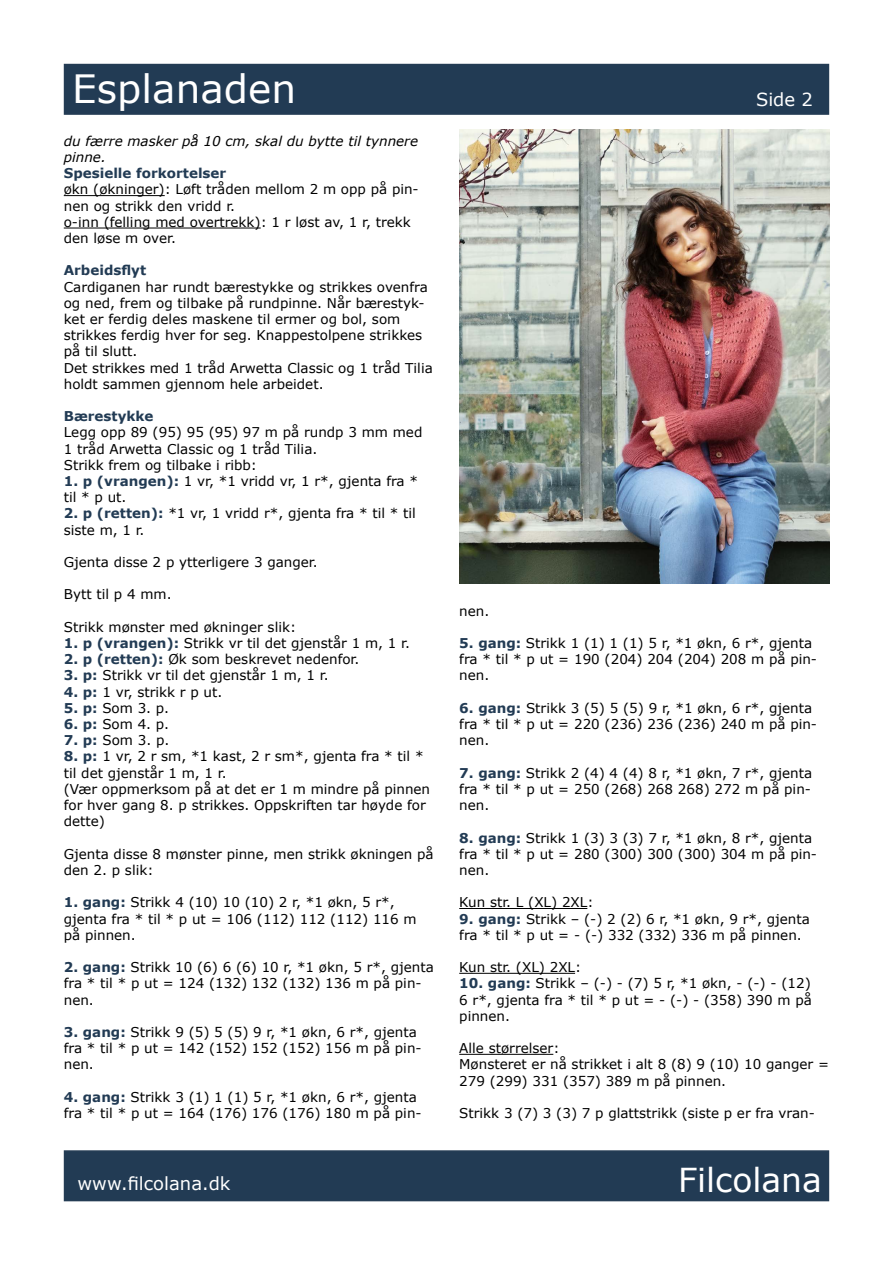
<style>
.page{position:relative;width:893px;height:1263px;background:#fff}
.page>*{position:absolute;margin:0;border:0;box-sizing:border-box;transform-origin:0 0}
.t1{font:39px "Verdana";color:#fff}
.t2{font:33px "Verdana";color:#fff}
.t3{font:18px "Verdana";color:#fff}
.t4{font:13.5px/16.2px "Verdana";color:#000}
.t5{font:italic 13.5px/16.2px "Verdana";color:#000}
.t6{font:700 13.5px "Verdana";color:#223b54}
.s1{font-weight:700;color:#223b54}
</style>
<div class="page">
<div style="left:64px;top:64px;width:765px;height:51px;background:#223b54;border:2px solid #243c54"></div>
<div style="left:64px;top:1150px;width:765px;height:51px;background:#223b54;border:2px solid #243c54"></div>
<hr style="left:64px;top:195px;width:101px;height:1px;background:#000">
<hr style="left:64px;top:228px;width:197px;height:1px;background:#000">
<img style="left:459px;top:130px;width:370px;height:453px">
<hr style="left:459px;top:908px;width:128px;height:1px;background:#000">
<hr style="left:459px;top:973px;width:116px;height:1px;background:#000">
<hr style="left:459px;top:1054px;width:94px;height:1px;background:#000">
<h1 class="t1" style="left:72px;top:62px;width:225px">Esplanaden</h1>
<p class="t5" style="left:64px;top:133px;width:356px">du færre masker på 10 cm, skal du bytte til tynnere pinne.</p>
<p class="t6" style="left:64px;top:164px;width:164px">Spesielle forkortelser</p>
<p class="t4" style="left:64px;top:181px;width:356px">økn (økninger): Løft tråden mellom 2 m opp på pin&shy;nen og strikk den vridd r.<br>o-inn (felling med overtrekk): 1 r løst av, 1 r, trekk den løse m over.</p>
<p class="t6" style="left:64px;top:261px;width:84px">Arbeidsflyt</p>
<p class="t4" style="left:64px;top:278px;width:371px">Cardiganen har rundt bærestykke og strikkes ovenfra og ned, frem og tilbake på rundpinne. Når bærestyk&shy;ket er ferdig deles maskene til ermer og bol, som strikkes ferdig hver for seg. Knappestolpene strikkes på til slutt.<br>Det strikkes med 1 tråd Arwetta Classic og 1 tråd Tilia holdt sammen gjennom hele arbeidet.</p>
<p class="t6" style="left:64px;top:407px;width:91px">Bærestykke</p>
<p class="t4" style="left:64px;top:424px;width:360px">Legg opp 89 (95) 95 (95) 97 m på rundp 3 mm med<br>1 tråd Arwetta Classic og 1 tråd Tilia.<br>Strikk frem og tilbake i ribb:</p>
<p class="t4" style="left:64px;top:473px;width:356px"><span class="s1">1. p (vrangen):</span> 1 vr, *1 vridd vr, 1 r*, gjenta fra * til * p ut.</p>
<p class="t4" style="left:64px;top:505px;width:354px"><span class="s1">2. p (retten):</span> *1 vr, 1 vridd r*, gjenta fra * til * til siste m, 1 r.</p>
<p class="t4" style="left:64px;top:554px;width:255px">Gjenta disse 2 p ytterligere 3 ganger.</p>
<p class="t4" style="left:64px;top:586px;width:109px">Bytt til p 4 mm.</p>
<p class="t4" style="left:64px;top:619px;width:234px">Strikk mønster med økninger slik:</p>
<p class="t4" style="left:64px;top:635px;width:348px"><span class="s1">1. p (vrangen):</span> Strikk vr til det gjenstår 1 m, 1 r.</p>
<p class="t4" style="left:64px;top:651px;width:297px"><span class="s1">2. p (retten):</span> Øk som beskrevet nedenfor.</p>
<p class="t4" style="left:64px;top:667px;width:266px"><span class="s1">3. p:</span> Strikk vr til det gjenstår 1 m, 1 r.</p>
<p class="t4" style="left:64px;top:683px;width:160px"><span class="s1">4. p:</span> 1 vr, strikk r p ut.</p>
<p class="t4" style="left:64px;top:700px;width:107px"><span class="s1">5. p:</span> Som 3. p.</p>
<p class="t4" style="left:64px;top:716px;width:107px"><span class="s1">6. p:</span> Som 4. p.</p>
<p class="t4" style="left:64px;top:732px;width:107px"><span class="s1">7. p:</span> Som 3. p.</p>
<p class="t4" style="left:64px;top:748px;width:368px"><span class="s1">8. p:</span> 1 vr, 2 r sm, *1 kast, 2 r sm*, gjenta fra * til * til det gjenstår 1 m, 1 r.<br>(Vær oppmerksom på at det er 1 m mindre på pinnen for hver gang 8. p strikkes. Oppskriften tar høyde for dette)</p>
<p class="t4" style="left:64px;top:845px;width:371px">Gjenta disse 8 mønster pinne, men strikk økningen på den 2. p slik:</p>
<p class="t4" style="left:64px;top:894px;width:354px"><span class="s1">1. gang:</span> Strikk 4 (10) 10 (10) 2 r, *1 økn, 5 r*, gjenta fra * til * p ut = 106 (112) 112 (112) 116 m på pinnen.</p>
<p class="t4" style="left:64px;top:959px;width:371px"><span class="s1">2. gang:</span> Strikk 10 (6) 6 (6) 10 r, *1 økn, 5 r*, gjenta fra * til * p ut = 124 (132) 132 (132) 136 m på pin&shy;nen.</p>
<p class="t4" style="left:64px;top:1024px;width:359px"><span class="s1">3. gang:</span> Strikk 9 (5) 5 (5) 9 r, *1 økn, 6 r*, gjenta fra * til * p ut = 142 (152) 152 (152) 156 m på pin&shy;nen.</p>
<p class="t4" style="left:64px;top:1088px;width:359px"><span class="s1">4. gang:</span> Strikk 3 (1) 1 (1) 5 r, *1 økn, 6 r*, gjenta fra * til * p ut = 164 (176) 176 (176) 180 m på pin-</p>
<h3 class="t3" style="left:756px;top:87px;width:58px">Side 2</h3>
<p class="t4" style="left:459px;top:602px;width:32px">nen.</p>
<p class="t4" style="left:459px;top:635px;width:359px"><span class="s1">5. gang:</span> Strikk 1 (1) 1 (1) 5 r, *1 økn, 6 r*, gjenta fra * til * p ut = 190 (204) 204 (204) 208 m på pin&shy;nen.</p>
<p class="t4" style="left:459px;top:700px;width:359px"><span class="s1">6. gang:</span> Strikk 3 (5) 5 (5) 9 r, *1 økn, 6 r*, gjenta fra * til * p ut = 220 (236) 236 (236) 240 m på pin&shy;nen.</p>
<p class="t4" style="left:459px;top:764px;width:354px;text-align:justify"><span class="s1">7. gang:</span> Strikk 2 (4) 4 (4) 8 r, *1 økn, 7 r*, gjenta fra * til * p ut = 250 (268) 268 268) 272 m på pin&shy;nen.</p>
<p class="t4" style="left:459px;top:829px;width:359px"><span class="s1">8. gang:</span> Strikk 1 (3) 3 (3) 7 r, *1 økn, 8 r*, gjenta fra * til * p ut = 280 (300) 300 (300) 304 m på pin&shy;nen.</p>
<p class="t4" style="left:459px;top:894px;width:136px">Kun str. L (XL) 2XL:</p>
<p class="t4" style="left:459px;top:910px;width:352px"><span class="s1">9. gang:</span> Strikk – (-) 2 (2) 6 r, *1 økn, 9 r*, gjenta fra * til * p ut = - (-) 332 (332) 336 m på pinnen.</p>
<p class="t4" style="left:459px;top:959px;width:123px">Kun str. (XL) 2XL:</p>
<p class="t4" style="left:459px;top:975px;width:354px;text-align:justify"><span class="s1">10. gang:</span> Strikk – (-) - (7) 5 r, *1 økn, - (-) - (12)<br>6 r*, gjenta fra * til * p ut = - (-) - (358) 390 m på pinnen.</p>
<p class="t4" style="left:459px;top:1040px;width:371px">Alle størrelser:<br>Mønsteret er nå strikket i alt 8 (8) 9 (10) 10 ganger =<br>279 (299) 331 (357) 389 m på pinnen.</p>
<p class="t4" style="left:459px;top:1105px;width:357px">Strikk 3 (7) 3 (3) 7 p glattstrikk (siste p er fra vran-</p>
<h3 class="t3" style="left:78px;top:1171px;width:154px">www.filcolana.dk</h3>
<h2 class="t2" style="left:678px;top:1157px;width:145px">Filcolana</h2>
</div>
